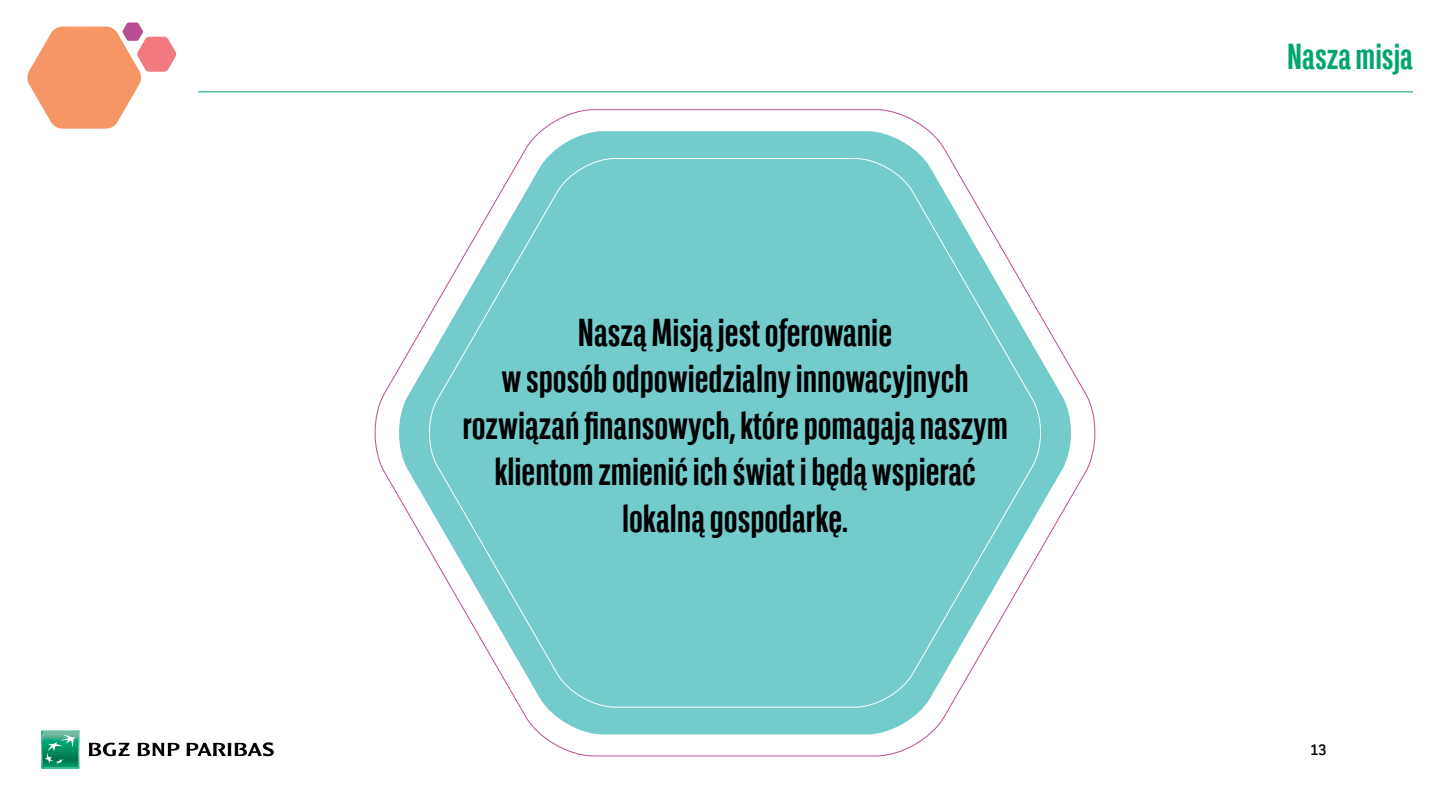
<style>
.page{position:relative;width:1440px;height:810px;background:#fff}
.page>*{position:absolute;margin:0;border:0;box-sizing:border-box;transform-origin:0 0}
.t1{font:700 38.7px/46.4px "BNPP Sans Condensed";color:#000;text-align:center}
.t2{font:700 36px "BNPP Sans Condensed";color:#01a66c}
.t3{font:15px "BNPP Sans";color:#000}
</style>
<div class="page">
<svg style="left:41px;top:731px;width:38px;height:38px"></svg>
<svg style="left:138px;top:743px;width:42px;height:13px"></svg>
<svg style="left:187px;top:742px;width:87px;height:14px"></svg>
<svg style="left:89px;top:743px;width:41px;height:13px"></svg>
<svg style="left:27px;top:22px;width:149px;height:107px"></svg>
<hr style="left:198px;top:92px;width:1215px;height:1px;background:#00a56c">
<svg style="left:374px;top:109px;width:722px;height:648px"></svg>
<svg style="left:426px;top:158px;width:618px;height:550px;background:#88d2d2"></svg>
<p class="t1" style="left:462px;top:309px;width:547px">Naszą Misją jest oferowanie<br>w sposób odpowiedzialny innowacyjnych rozwiązań finansowych, które pomagają naszym klientom zmienić ich świat i będą wspierać lokalną gospodarkę.</p>
<p class="t2" style="left:1287px;top:36px;width:127px">Nasza misja</p>
<p class="t3" style="left:1311px;top:740px;width:17px">13</p>
</div>
